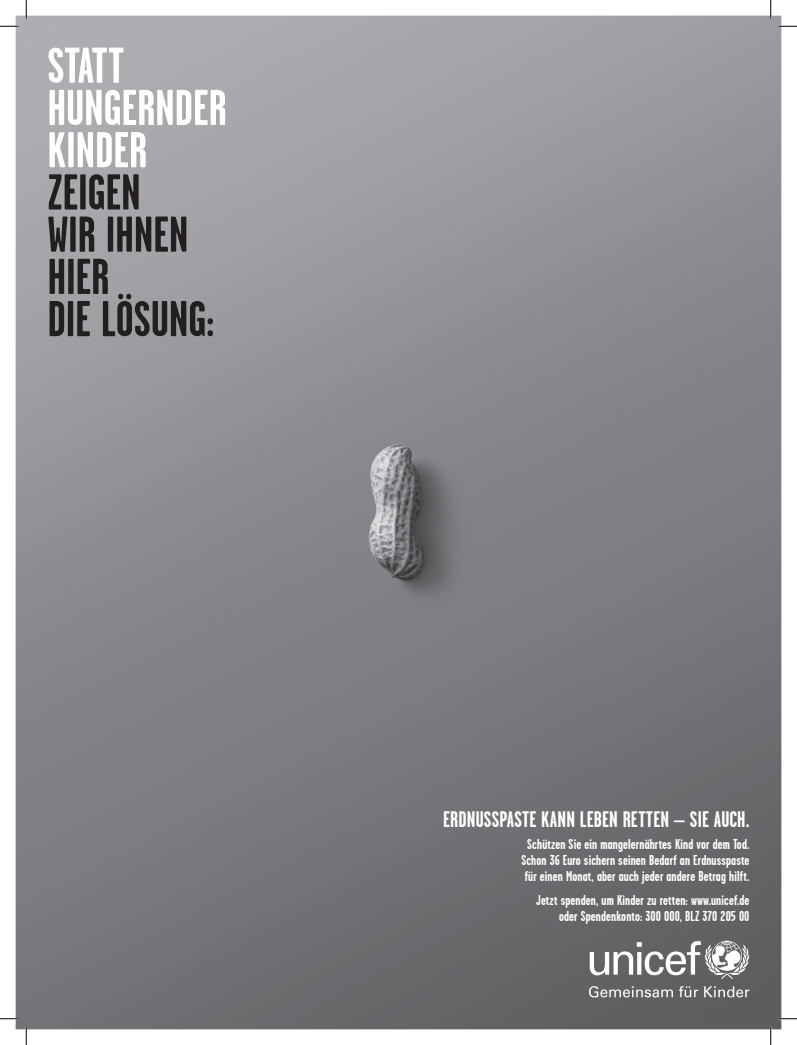
<style>
.page{position:relative;width:797px;height:1045px;background:#fff}
.page>*{position:absolute;margin:0;border:0;box-sizing:border-box;transform-origin:0 0}
.t1{font:700 50.25px/42.2px "Garage Gothic";color:#231f20}
.t2{font:700 50.25px/42.2px "Garage Gothic";color:#fff}
.t3{font:700 22.5px "Garage Gothic";letter-spacing:.005em;color:#fff}
.t4{font:700 14.38px/16.4px "Garage Gothic";letter-spacing:.01em;color:#fff;text-align:center}
</style>
<div class="page">
<img style="left:16px;top:16px;width:765px;height:1013px">
<img style="left:196px;top:44px;width:405px;height:947px">
<svg style="left:589px;top:940px;width:160px;height:39px"></svg>
<svg style="left:589px;top:986px;width:109px;height:11px"></svg>
<svg style="left:704px;top:986px;width:45px;height:11px"></svg>
<svg style="left:0;top:25px;width:19px;height:2px"></svg>
<svg style="left:778px;top:25px;width:19px;height:2px"></svg>
<svg style="left:0;top:1018px;width:19px;height:1px"></svg>
<svg style="left:778px;top:1018px;width:19px;height:1px"></svg>
<svg style="left:25px;top:0;width:2px;height:19px"></svg>
<svg style="left:25px;top:1026px;width:2px;height:19px"></svg>
<svg style="left:770px;top:0;width:1px;height:19px"></svg>
<svg style="left:770px;top:1026px;width:1px;height:19px"></svg>
<h1 class="t2" style="left:48px;top:45px;width:181px">STATT<br>HUNGERNDER<br>KINDER</h1>
<h1 class="t1" style="left:48px;top:171px;width:168px">ZEIGEN<br>WIR IHNEN<br>HIER<br>DIE LÖSUNG:</h1>
<h2 class="t3" style="left:443px;top:807px;width:308px">ERDNUSSPASTE KANN LEBEN RETTEN – SIE AUCH.</h2>
<p class="t4" style="left:521px;top:835px;width:230px">Schützen Sie ein mangelernährtes Kind vor dem Tod.<br>Schon 36 Euro sichern seinen Bedarf an Erdnusspaste für einen Monat, aber auch jeder andere Betrag hilft.</p>
<p class="t4" style="left:536px;top:892px;width:215px;text-align:right">Jetzt spenden, um Kinder zu retten: www.unicef.de oder Spendenkonto: 300 000, BLZ 370 205 00</p>
</div>
